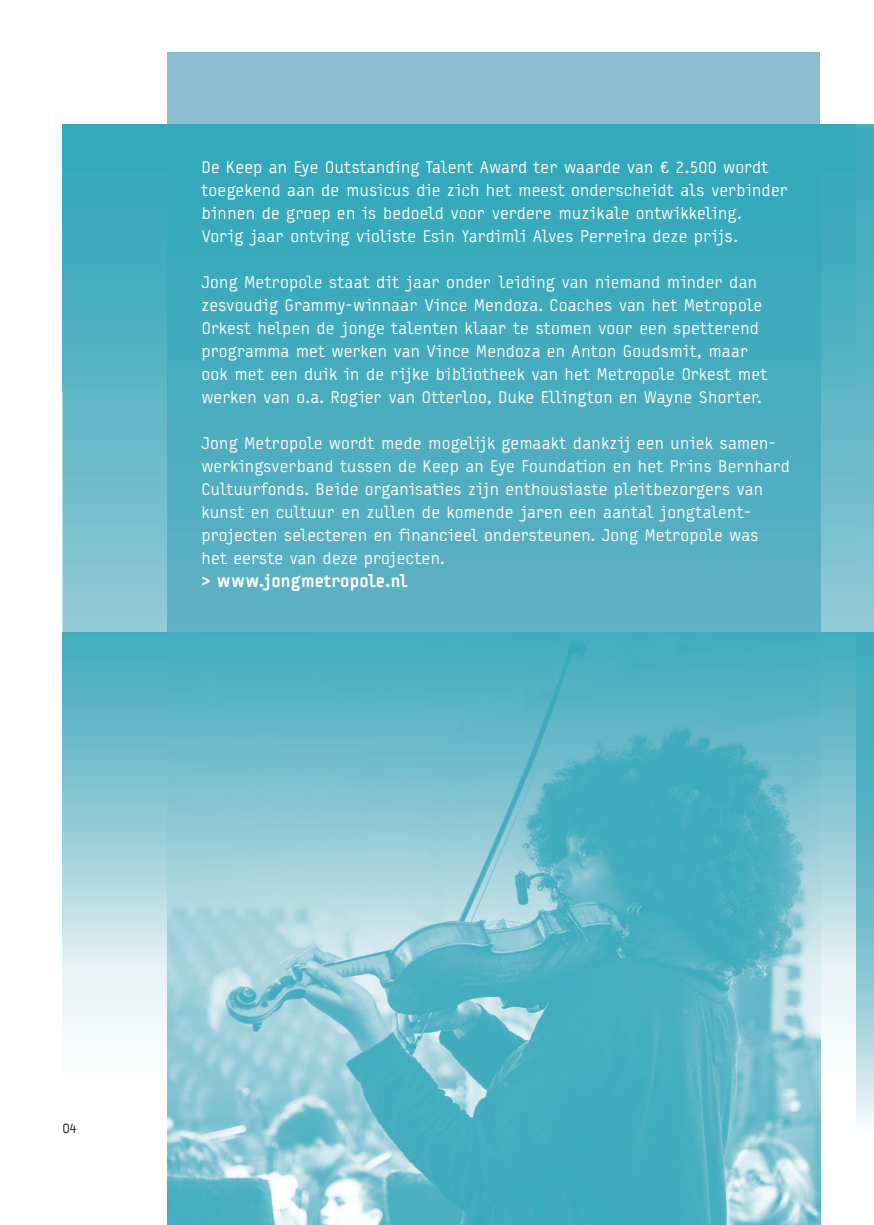
<style>
.page{position:relative;width:874px;height:1225px;background:#fff}
.page>*{position:absolute;margin:0;border:0;box-sizing:border-box;transform-origin:0 0}
.t1{font:17px/23px "Typestar";color:#fff}
.t2{font:900 17px "Typestar";letter-spacing:.015em;color:#fff}
.t3{font:14px "Typestar";color:#231f20}
.s1{font-family:"Typestar Normal Expert"}
</style>
<div class="page">
<div style="left:167px;top:52px;width:652px;height:581px;background:#8bbcd0"></div>
<img style="left:819px;top:633px;width:37px;height:455px">
<img style="left:62px;top:633px;width:105px;height:406px">
<img style="left:62px;top:125px;width:794px;height:508px">
<img style="left:167px;top:391px;width:652px;height:834px">
<svg style="left:856px;top:125px;width:17px;height:2px"></svg>
<img style="left:856px;top:127px;width:17px;height:998px">
<p class="t1" style="left:201px;top:155px;width:587px">De Keep an Eye Outstanding Talent Award ter waarde van <span class="s1">$</span> 2.500 wordt toegekend aan de musicus die zich het meest onderscheidt als verbinder binnen de groep en is bedoeld voor verdere muzikale ontwikkeling.<br>Vorig jaar ontving violiste Esin Yardimli Alves Perreira deze prijs.</p>
<p class="t1" style="left:201px;top:270px;width:567px">Jong Metropole staat dit jaar onder leiding van niemand minder dan zesvoudig Grammy-winnaar Vince Mendoza. Coaches van het Metropole Orkest helpen de jonge talenten klaar te stomen voor een spetterend programma met werken van Vince Mendoza en Anton Goudsmit, maar ook met een duik in de rijke bibliotheek van het Metropole Orkest met werken van o.a. Rogier van Otterloo, Duke Ellington en Wayne Shorter.</p>
<p class="t1" style="left:201px;top:431px;width:589px">Jong Metropole wordt mede mogelijk gemaakt dankzij een uniek samen&shy;werkingsverband tussen de Keep an Eye Foundation en het Prins Bernhard Cultuurfonds. Beide organisaties zijn enthousiaste pleitbezorgers van kunst en cultuur en zullen de komende jaren een aantal jongtalent&shy;projecten selecteren en financieel ondersteunen. Jong Metropole was<br>het eerste van deze projecten.</p>
<p class="t2" style="left:201px;top:571px;width:208px">&gt; www.jongmetropole.nl</p>
<p class="t3" style="left:62px;top:1119px;width:16px">04</p>
</div>
